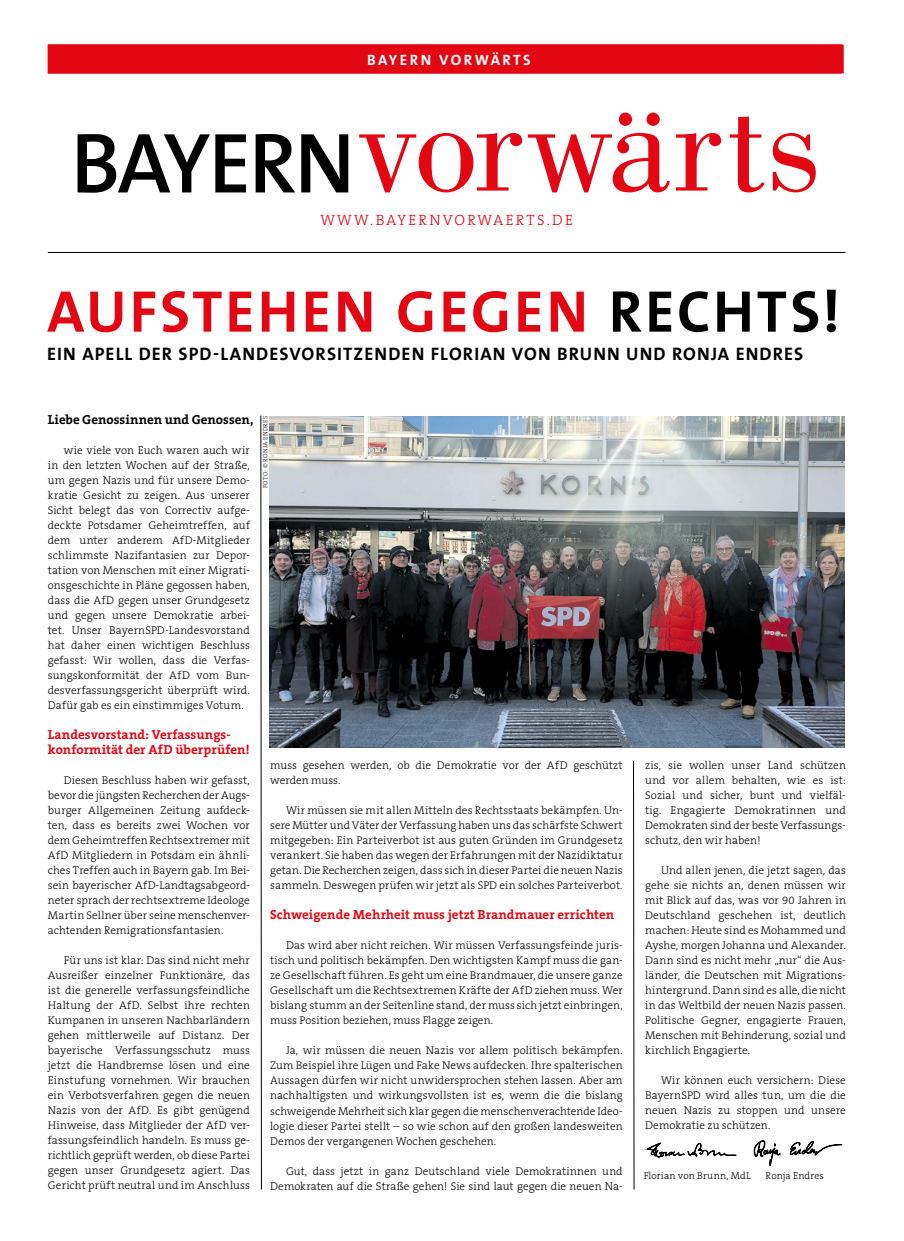
<style>
.page{position:relative;width:904px;height:1241px;background:#fff}
.page>*{position:absolute;margin:0;border:0;box-sizing:border-box;transform-origin:0 0}
.t1{font:700 59.25px "SPD The Sans";letter-spacing:.05em;color:#e30613}
.t2{font:700 18.12px "SPD The Sans";letter-spacing:.06em;color:#000}
.t3{font:300 15px "The Serif B3";letter-spacing:.15em;color:#e30613}
.t4{font:700 15px "SPD The Sans";letter-spacing:.155em;color:#fff}
.t5{font:700 13.12px/15px "The Serif B7";color:#e30613}
.t6{font:700 13.12px "The Serif B7";color:#000}
.t7{font:300 11.25px/15px "The Serif B3";letter-spacing:.005em;color:#000;text-align:justify}
.t8{font:300 10px "The Serif B3";letter-spacing:.01em;color:#000}
.t9{font:300 6.25px "The Serif B3";letter-spacing:.05em;color:#000}
.s1{color:#000}
</style>
<div class="page">
<div style="left:48px;top:45px;width:794px;height:28px;background:#e30613"></div>
<svg style="left:78px;top:134px;width:270px;height:59px"></svg>
<svg style="left:359px;top:133px;width:163px;height:59px"></svg>
<svg style="left:528px;top:112px;width:141px;height:80px"></svg>
<svg style="left:676px;top:133px;width:45px;height:57px"></svg>
<svg style="left:729px;top:116px;width:35px;height:76px"></svg>
<svg style="left:772px;top:133px;width:43px;height:59px"></svg>
<hr style="left:48px;top:252px;width:797px;height:1px;background:#000">
<svg style="left:260px;top:415px;width:2px;height:774px;background:#7f7f7f"></svg>
<svg style="left:633px;top:760px;width:1px;height:429px"></svg>
<svg style="left:645px;top:1142px;width:91px;height:16px"></svg>
<svg style="left:754px;top:1140px;width:26px;height:25px"></svg>
<svg style="left:790px;top:1141px;width:52px;height:13px"></svg>
<img style="left:270px;top:416px;width:574px;height:331px">
<h3 class="t4" style="left:367px;top:50px;width:165px">BAYERN VORWÄRTS</h3>
<h3 class="t3" style="left:320px;top:212px;width:254px">WWW.BAYERNVORWAERTS.DE</h3>
<h1 class="t1" style="left:47px;top:273px;width:794px">AUFSTEHEN GEGEN <span class="s1">RECHTS!</span></h1>
<h2 class="t2" style="left:47px;top:342px;width:757px">EIN APELL DER SPD-LANDESVORSITZENDEN FLORIAN VON BRUNN UND RONJA ENDRES</h2>
<p class="t6" style="left:48px;top:412px;width:207px">Liebe Genossinnen und Genossen,</p>
<p class="t9" style="left:262px;top:488px;width:74px;rotate:-90deg">FOTO: © RONJA ENDRES</p>
<p class="t7" style="left:48px;top:443px;width:203px;text-indent:16px">wie viele von Euch waren auch wir in den letzten Wochen auf der Straße, um gegen Nazis und für unsere Demo&shy;kratie Gesicht zu zeigen. Aus unserer Sicht belegt das von Correctiv aufge&shy;deckte Potsdamer Geheimtreffen, auf dem unter anderem AfD-Mitglieder schlimmste Nazifantasien zur Depor&shy;tation von Menschen mit einer Migrati&shy;onsgeschichte in Pläne gegossen haben, dass die AfD gegen unser Grundgesetz und gegen unsere Demokratie arbei&shy;tet. Unser BayernSPD-Landesvorstand hat daher einen wichtigen Beschluss gefasst: Wir wollen, dass die Verfas&shy;sungskonformität der AfD vom Bun&shy;desverfassungsgericht überprüft wird.<br>Dafür gab es ein einstimmiges Votum.</p>
<p class="t5" style="left:48px;top:727px;width:203px">Landesvorstand: Verfassungs&shy;konformität der AfD überprüfen!</p>
<p class="t7" style="left:48px;top:773px;width:203px;text-indent:16px">Diesen Beschluss haben wir gefasst, bevor die jüngsten Recherchen der Augs&shy;burger Allgemeinen Zeitung aufdeck&shy;ten, dass es bereits zwei Wochen vor dem Geheimtreffen Rechtsextremer mit AfD Mitgliedern in Potsdam ein ähnli&shy;ches Treffen auch in Bayern gab. Im Bei&shy;sein bayerischer AfD-Landtagsabgeord&shy;neter sprach der rechtsextreme Ideologe Martin Sellner über seine menschenver&shy;achtenden Remigrationsfantasien.</p>
<p class="t7" style="left:48px;top:953px;width:204px;text-indent:16px">Für uns ist klar: Das sind nicht mehr Ausreißer einzelner Funktionäre, das ist die generelle verfassungsfeindliche Haltung der AfD. Selbst ihre rechten Kumpanen in unseren Nachbarländern gehen mittlerweile auf Distanz. Der bayerische Verfassungsschutz muss jetzt die Handbremse lösen und eine Einstufung vornehmen. Wir brauchen ein Verbotsverfahren gegen die neuen Nazis von der AfD. Es gibt genügend Hinweise, dass Mitglieder der AfD ver&shy;fassungsfeindlich handeln. Es muss ge&shy;richtlich geprüft werden, ob diese Partei gegen unser Grundgesetz agiert. Das Gericht prüft neutral und im Anschluss</p>
<p class="t7" style="left:270px;top:758px;width:354px">muss gesehen werden, ob die Demokratie vor der AfD geschützt werden muss.</p>
<p class="t7" style="left:270px;top:803px;width:354px;text-indent:16px">Wir müssen sie mit allen Mitteln des Rechtsstaats bekämpfen. Un&shy;sere Mütter und Väter der Verfassung haben uns das schärfste Schwert mitgegeben: Ein Parteiverbot ist aus guten Gründen im Grundgesetz verankert. Sie haben das wegen der Erfahrungen mit der Nazidiktatur getan. Die Recherchen zeigen, dass sich in dieser Partei die neuen Nazis sammeln. Deswegen prüfen wir jetzt als SPD ein solches Parteiverbot.</p>
<p class="t5" style="left:270px;top:907px;width:345px">Schweigende Mehrheit muss jetzt Brandmauer errichten</p>
<p class="t7" style="left:270px;top:938px;width:354px;text-indent:16px">Das wird aber nicht reichen. Wir müssen Verfassungsfeinde juris&shy;tisch und politisch bekämpfen. Den wichtigsten Kampf muss die gan&shy;ze Gesellschaft führen. Es geht um eine Brandmauer, die unsere ganze Gesellschaft um die Rechtsextremen Kräfte der AfD ziehen muss. Wer bislang stumm an der Seitenline stand, der muss sich jetzt einbringen, muss Position beziehen, muss Flagge zeigen.</p>
<p class="t7" style="left:270px;top:1043px;width:354px;text-indent:16px">Ja, wir müssen die neuen Nazis vor allem politisch bekämpfen.<br>Zum Beispiel ihre Lügen und Fake News aufdecken. Ihre spalterischen Aussagen dürfen wir nicht unwidersprochen stehen lassen. Aber am nachhaltigsten und wirkungsvollsten ist es, wenn die die bislang schweigende Mehrheit sich klar gegen die menschenverachtende Ideo&shy;logie dieser Partei stellt – so wie schon auf den großen landesweiten Demos der vergangenen Wochen geschehen.</p>
<p class="t7" style="left:270px;top:1163px;width:354px;text-align:right">Gut, dass jetzt in ganz Deutschland viele Demokratinnen und<br>Demokraten auf die Straße gehen! Sie sind laut gegen die neuen Na-</p>
<p class="t7" style="left:645px;top:758px;width:202px">zis, sie wollen unser Land schützen und vor allem behalten, wie es ist:<br>Sozial und sicher, bunt und vielfäl&shy;tig. Engagierte Demokratinnen und Demokraten sind der beste Verfassungs&shy;schutz, den wir haben!</p>
<p class="t7" style="left:645px;top:863px;width:202px;text-indent:16px">Und allen jenen, die jetzt sagen, das gehe sie nichts an, denen müssen wir mit Blick auf das, was vor 90 Jahren in Deutschland geschehen ist, deutlich machen: Heute sind es Mohammed und Ayshe, morgen Johanna und Alexander.<br>Dann sind es nicht mehr „nur“ die Aus&shy;länder, die Deutschen mit Migrations&shy;hintergrund. Dann sind es alle, die nicht in das Weltbild der neuen Nazis passen.<br>Politische Gegner, engagierte Frauen, Menschen mit Behinderung, sozial und kirchlich Engagierte.</p>
<p class="t7" style="left:645px;top:1073px;width:202px;text-indent:16px">Wir können euch versichern: Diese BayernSPD wird alles tun, um die die neuen Nazis zu stoppen und unsere Demokratie zu schützen.</p>
<p class="t8" style="left:643px;top:1169px;width:108px">Florian von Brunn, MdL</p>
<p class="t8" style="left:765px;top:1169px;width:60px">Ronja Endres</p>
</div>
